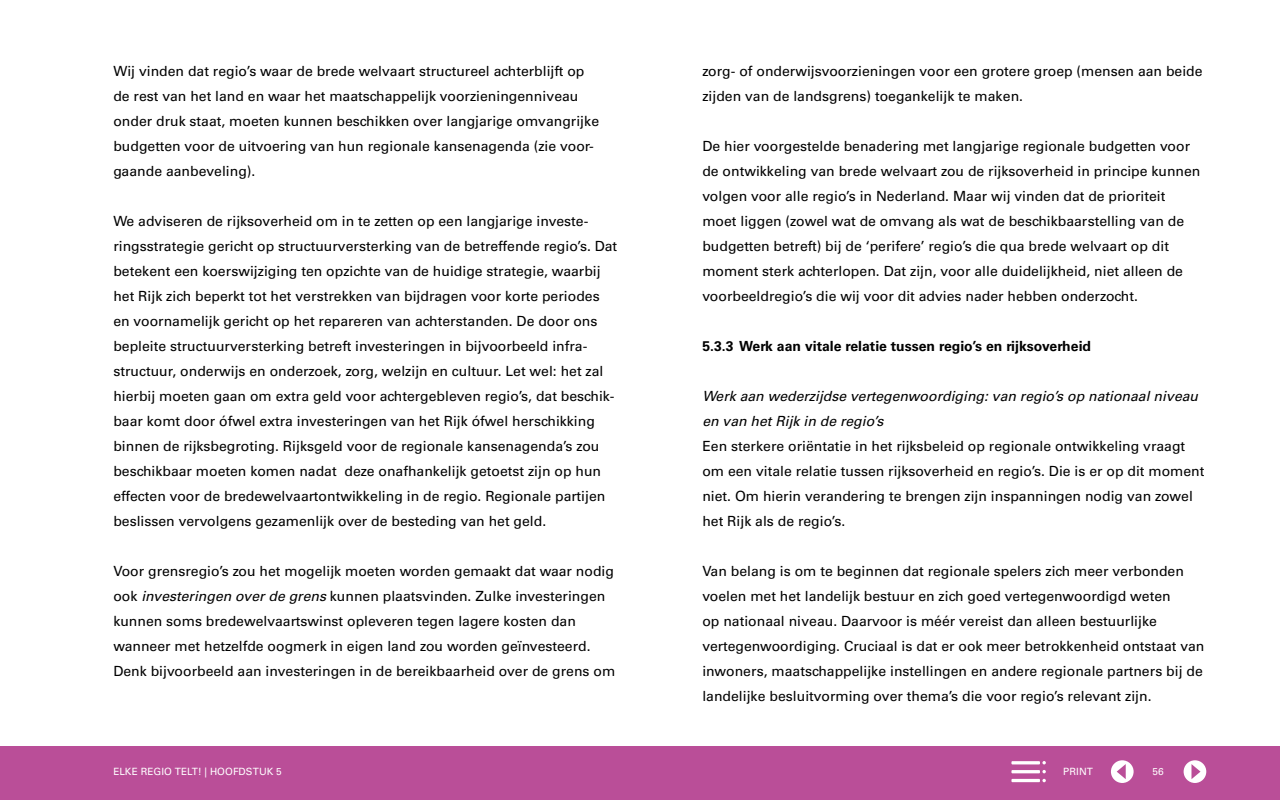
<style>
.page{position:relative;width:1280px;height:800px;background:#fff}
.page>*{position:absolute;margin:0;border:0;box-sizing:border-box;transform-origin:0 0}
.platte_tekst__P{font:14px/25px "Univers LT Std";color:#000}
.alineakop_cursief_H4{font:italic 14px/25px "Univers LT Std";color:#000}
.Alinea_kop_vet__H3{font:700 14px "Univers LT Std";color:#000}
.t1{font:10px "Univers LT Std";letter-spacing:.01em;color:#fff}
.s1{font-style:italic}
</style>
<div class="page">
<div style="left:0;top:746px;width:1280px;height:54px;background:#ba4e98"></div>
<div style="left:1111px;top:760px;width:23px;height:23px;background:#fff;border-radius:50%"></div>
<svg style="left:1117px;top:764px;width:9px;height:15px"></svg>
<div style="left:1184px;top:760px;width:22px;height:23px;background:#fff;border-radius:50%"></div>
<svg style="left:1191px;top:764px;width:10px;height:15px"></svg>
<svg style="left:1042px;top:779px;width:4px;height:3px"></svg>
<hr style="left:1011px;top:779px;width:29px;height:3px;background:#fff">
<hr style="left:1011px;top:770px;width:29px;height:3px;background:#fff">
<svg style="left:1042px;top:770px;width:4px;height:3px"></svg>
<hr style="left:1011px;top:761px;width:29px;height:3px;background:#fff">
<svg style="left:1042px;top:761px;width:4px;height:3px"></svg>
<p class="platte_tekst__P" style="left:113px;top:59px;width:487px">Wij vinden dat regio’s waar de brede welvaart structureel achterblijft op de rest van het land en waar het maatschappelijk voorzieningenniveau onder druk staat, moeten kunnen beschikken over langjarige omvangrijke budgetten voor de uitvoering van hun regionale kansenagenda (zie voor&shy;gaande aanbeveling).</p>
<p class="platte_tekst__P" style="left:113px;top:209px;width:505px">We adviseren de rijksoverheid om in te zetten op een langjarige investe&shy;ringsstrategie gericht op structuurversterking van de betreffende regio’s. Dat betekent een koerswijziging ten opzichte van de huidige strategie, waarbij het Rijk zich beperkt tot het verstrekken van bijdragen voor korte periodes en voornamelijk gericht op het repareren van achterstanden. De door ons bepleite structuurversterking betreft investeringen in bijvoorbeeld infra&shy;structuur, onderwijs en onderzoek, zorg, welzijn en cultuur. Let wel: het zal hierbij moeten gaan om extra geld voor achtergebleven regio’s, dat beschik&shy;baar komt door ófwel extra investeringen van het Rijk ófwel herschikking binnen de rijksbegroting. Rijksgeld voor de regionale kansenagenda’s zou beschikbaar moeten komen nadat deze onafhankelijk getoetst zijn op hun effecten voor de bredewelvaartontwikkeling in de regio. Regionale partijen beslissen vervolgens gezamenlijk over de besteding van het geld.</p>
<p class="platte_tekst__P" style="left:113px;top:559px;width:503px">Voor grensregio’s zou het mogelijk moeten worden gemaakt dat waar nodig ook <span class="s1">investeringen over de grens</span> kunnen plaatsvinden. Zulke investeringen kunnen soms bredewelvaartswinst opleveren tegen lagere kosten dan wanneer met hetzelfde oogmerk in eigen land zou worden geïnvesteerd.<br>Denk bijvoorbeeld aan investeringen in de bereikbaarheid over de grens om</p>
<p class="platte_tekst__P" style="left:702px;top:59px;width:502px">zorg- of onderwijsvoorzieningen voor een grotere groep (mensen aan beide zijden van de landsgrens) toegankelijk te maken.</p>
<p class="platte_tekst__P" style="left:702px;top:134px;width:500px">De hier voorgestelde benadering met langjarige regionale budgetten voor de ontwikkeling van brede welvaart zou de rijksoverheid in principe kunnen volgen voor alle regio’s in Nederland. Maar wij vinden dat de prioriteit moet liggen (zowel wat de omvang als wat de beschikbaarstelling van de budgetten betreft) bij de ‘perifere’ regio’s die qua brede welvaart op dit moment sterk achterlopen. Dat zijn, voor alle duidelijkheid, niet alleen de voorbeeldregio’s die wij voor dit advies nader hebben onderzocht.</p>
<h3 class="Alinea_kop_vet__H3" style="left:702px;top:338px;width:390px">5.3.3 Werk aan vitale relatie tussen regio’s en rijksoverheid</h3>
<h4 class="alineakop_cursief_H4" style="left:702px;top:384px;width:497px">Werk aan wederzijdse vertegenwoordiging: van regio’s op nationaal niveau en van het Rijk in de regio’s</h4>
<p class="platte_tekst__P" style="left:702px;top:434px;width:504px">Een sterkere oriëntatie in het rijksbeleid op regionale ontwikkeling vraagt om een vitale relatie tussen rijksoverheid en regio’s. Die is er op dit moment niet. Om hierin verandering te brengen zijn inspanningen nodig van zowel het Rijk als de regio’s.</p>
<p class="platte_tekst__P" style="left:702px;top:559px;width:504px">Van belang is om te beginnen dat regionale spelers zich meer verbonden voelen met het landelijk bestuur en zich goed vertegenwoordigd weten<br>op nationaal niveau. Daarvoor is méér vereist dan alleen bestuurlijke vertegenwoordiging. Cruciaal is dat er ook meer betrokkenheid ontstaat van inwoners, maatschappelijke instellingen en andere regionale partners bij de landelijke besluitvorming over thema’s die voor regio’s relevant zijn.</p>
<p class="t1" style="left:113px;top:766px;width:170px">ELKE REGIO TELT! | HOOFDSTUK 5</p>
<p class="t1" style="left:1063px;top:765px;width:31px">PRINT</p>
<p class="t1" style="left:1153px;top:766px;width:13px">56</p>
</div>
